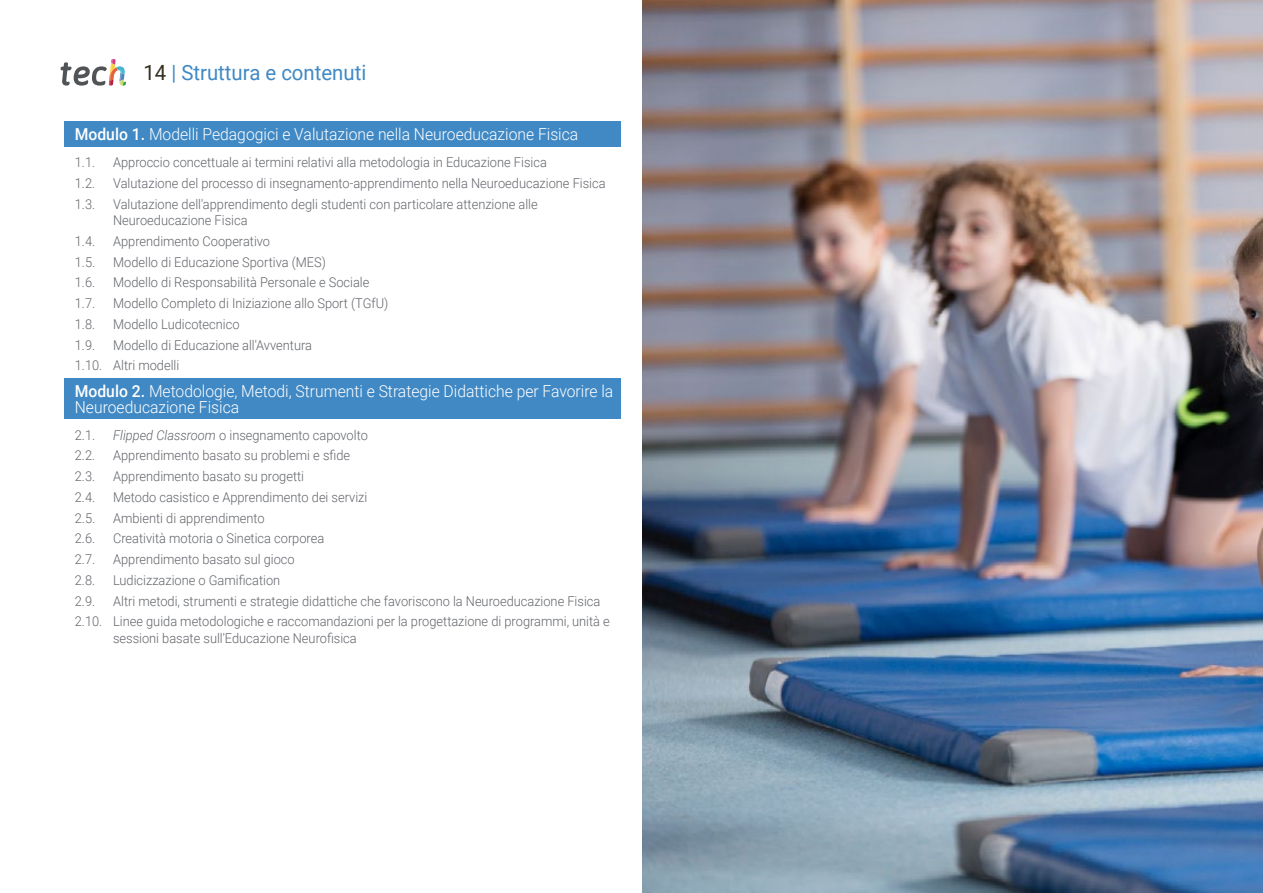
<style>
.page{position:relative;width:1263px;height:893px;background:#fff}
.page>*{position:absolute;margin:0;border:0;box-sizing:border-box;transform-origin:0 0}
.t1{font:21px "Roboto";color:#4089c5}
.t2{font:300 16.5px/15.8px "Roboto";color:#fff;scale:.95 1}
.t3{font:300 13.5px/20.7px "Roboto";color:#61646a;scale:.95 1}
.s1{color:#312e20}
.s2{font-weight:500}
.s3{font-style:italic}
</style>
<div class="page">
<div style="left:64px;top:121px;width:557px;height:25px;background:#4089c5"></div>
<div style="left:64px;top:378px;width:557px;height:41px;background:#4089c5"></div>
<img style="left:642px;top:0;width:621px;height:893px">
<svg style="left:61px;top:59px;width:65px;height:27px"></svg>
<h1 class="t1" style="left:144px;top:57px;width:224px"><span class="s1">14</span> | Struttura e contenuti</h1>
<p class="t2" style="left:75px;top:126px;width:531px"><span class="s2">Modulo 1.</span> Modelli Pedagogici e Valutazione nella Neuroeducazione Fisica</p>
<p class="t3" style="left:75px;top:151px;width:23px">1.1.</p>
<p class="t3" style="left:113px;top:151px;width:458px">Approccio concettuale ai termini relativi alla metodologia in Educazione Fisica</p>
<p class="t3" style="left:75px;top:172px;width:23px">1.2.</p>
<p class="t3" style="left:113px;top:172px;width:520px">Valutazione del processo di insegnamento-apprendimento nella Neuroeducazione Fisica</p>
<p class="t3" style="left:75px;top:193px;width:23px">1.3.</p>
<p class="t3" style="left:113px;top:195px;width:448px;line-height:16.5px">Valutazione dell'apprendimento degli studenti con particolare attenzione alle<br>Neuroeducazione Fisica</p>
<p class="t3" style="left:75px;top:230px;width:23px">1.4.</p>
<p class="t3" style="left:113px;top:230px;width:167px">Apprendimento Cooperativo</p>
<p class="t3" style="left:75px;top:251px;width:23px">1.5.</p>
<p class="t3" style="left:113px;top:251px;width:226px">Modello di Educazione Sportiva (MES)</p>
<p class="t3" style="left:75px;top:272px;width:23px">1.6.</p>
<p class="t3" style="left:113px;top:272px;width:271px">Modello di Responsabilità Personale e Sociale</p>
<p class="t3" style="left:75px;top:292px;width:23px">1.7.</p>
<p class="t3" style="left:113px;top:292px;width:291px">Modello Completo di Iniziazione allo Sport (TGfU)</p>
<p class="t3" style="left:75px;top:313px;width:23px">1.8.</p>
<p class="t3" style="left:113px;top:313px;width:135px">Modello Ludicotecnico</p>
<p class="t3" style="left:75px;top:334px;width:23px">1.9.</p>
<p class="t3" style="left:75px;top:334px;width:251px;text-indent:38px">Modello di Educazione all'Avventura<br>1.10. Altri modelli</p>
<p class="t2" style="left:75px;top:382px;width:568px"><span class="s2">Modulo 2.</span> Metodologie, Metodi, Strumenti e Strategie Didattiche per Favorire la<br>Neuroeducazione Fisica</p>
<p class="t3" style="left:75px;top:424px;width:23px">2.1.</p>
<p class="t3" style="left:113px;top:424px;width:270px"><span class="s3">Flipped Classroom</span> o insegnamento capovolto</p>
<p class="t3" style="left:75px;top:445px;width:23px">2.2.</p>
<p class="t3" style="left:113px;top:445px;width:251px">Apprendimento basato su problemi e sfide</p>
<p class="t3" style="left:75px;top:465px;width:23px">2.3.</p>
<p class="t3" style="left:113px;top:465px;width:203px">Apprendimento basato su progetti</p>
<p class="t3" style="left:75px;top:486px;width:23px">2.4.</p>
<p class="t3" style="left:113px;top:486px;width:269px">Metodo casistico e Apprendimento dei servizi</p>
<p class="t3" style="left:75px;top:507px;width:23px">2.5.</p>
<p class="t3" style="left:113px;top:507px;width:161px">Ambienti di apprendimento</p>
<p class="t3" style="left:75px;top:528px;width:23px">2.6.</p>
<p class="t3" style="left:113px;top:528px;width:224px">Creatività motoria o Sinetica corporea</p>
<p class="t3" style="left:75px;top:548px;width:23px">2.7.</p>
<p class="t3" style="left:113px;top:548px;width:193px">Apprendimento basato sul gioco</p>
<p class="t3" style="left:75px;top:569px;width:23px">2.8.</p>
<p class="t3" style="left:113px;top:569px;width:177px">Ludicizzazione o Gamification</p>
<p class="t3" style="left:75px;top:590px;width:23px">2.9.</p>
<p class="t3" style="left:75px;top:590px;width:565px;text-indent:38px">Altri metodi, strumenti e strategie didattiche che favoriscono la Neuroeducazione Fisica<br>2.10. Linee guida metodologiche e raccomandazioni per la progettazione di programmi, unità e</p>
<p class="t3" style="left:113px;top:627px;width:258px">sessioni basate sull'Educazione Neurofisica</p>
</div>
